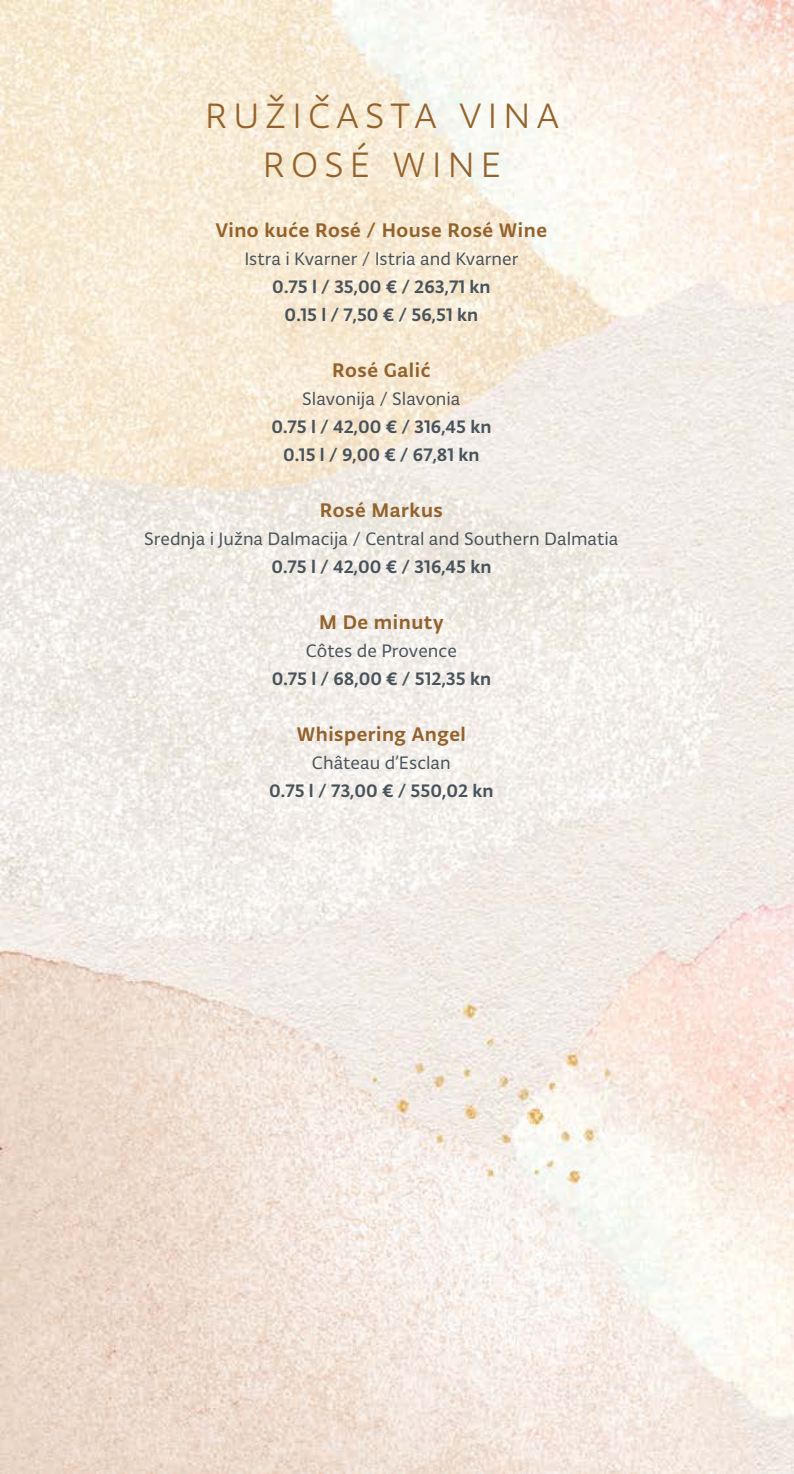
<style>
.page{position:relative;width:794px;height:1474px;background:#fff}
.page>*{position:absolute;margin:0;border:0;box-sizing:border-box;transform-origin:0 0}
.t1{font:300 49px/49px "Typonine Sans Pro";letter-spacing:.1em;color:#94632d;text-align:center}
.t2{font:500 21px "Typonine Sans Pro";letter-spacing:.025em;color:#94632d}
.t3{font:500 19.25px/28px "Typonine Sans Pro";color:#48535b;text-align:center}
.t4{font:19.25px "Typonine Sans Pro Normal";color:#48535b}
</style>
<div class="page">
<img style="left:0;top:0;width:794px;height:1473px">
<h1 class="t1" style="left:204px;top:87px;width:357px">ružičasta vina rosé wine</h1>
<p class="t2" style="left:216px;top:217px;width:333px">Vino kuće Rosé / House Rosé Wine</p>
<p class="t4" style="left:244px;top:247px;width:276px">Istra i Kvarner / Istria and Kvarner</p>
<p class="t3" style="left:272px;top:272px;width:220px">0.75 l / 35,00 € / 263,71 kn<br>0.15 l / 7,50 € / 56,51 kn</p>
<p class="t2" style="left:332px;top:357px;width:100px">Rosé Galić</p>
<p class="t4" style="left:302px;top:387px;width:160px">Slavonija / Slavonia</p>
<p class="t3" style="left:271px;top:412px;width:221px">0.75 l / 42,00 € / 316,45 kn<br>0.15 l / 9,00 € / 67,81 kn</p>
<p class="t2" style="left:320px;top:497px;width:124px">Rosé Markus</p>
<p class="t4" style="left:144px;top:527px;width:476px">Srednja i Južna Dalmacija / Central and Southern Dalmatia</p>
<p class="t3" style="left:271px;top:552px;width:221px">0.75 l / 42,00 € / 316,45 kn</p>
<p class="t2" style="left:319px;top:609px;width:126px">M De minuty</p>
<p class="t4" style="left:306px;top:639px;width:152px">Côtes de Provence</p>
<p class="t3" style="left:272px;top:664px;width:221px">0.75 l / 68,00 € / 512,35 kn</p>
<p class="t2" style="left:297px;top:721px;width:170px">Whispering Angel</p>
<p class="t4" style="left:312px;top:751px;width:140px">Château d’Esclan</p>
<p class="t3" style="left:269px;top:776px;width:226px">0.75 l / 73,00 € / 550,02 kn</p>
</div>
